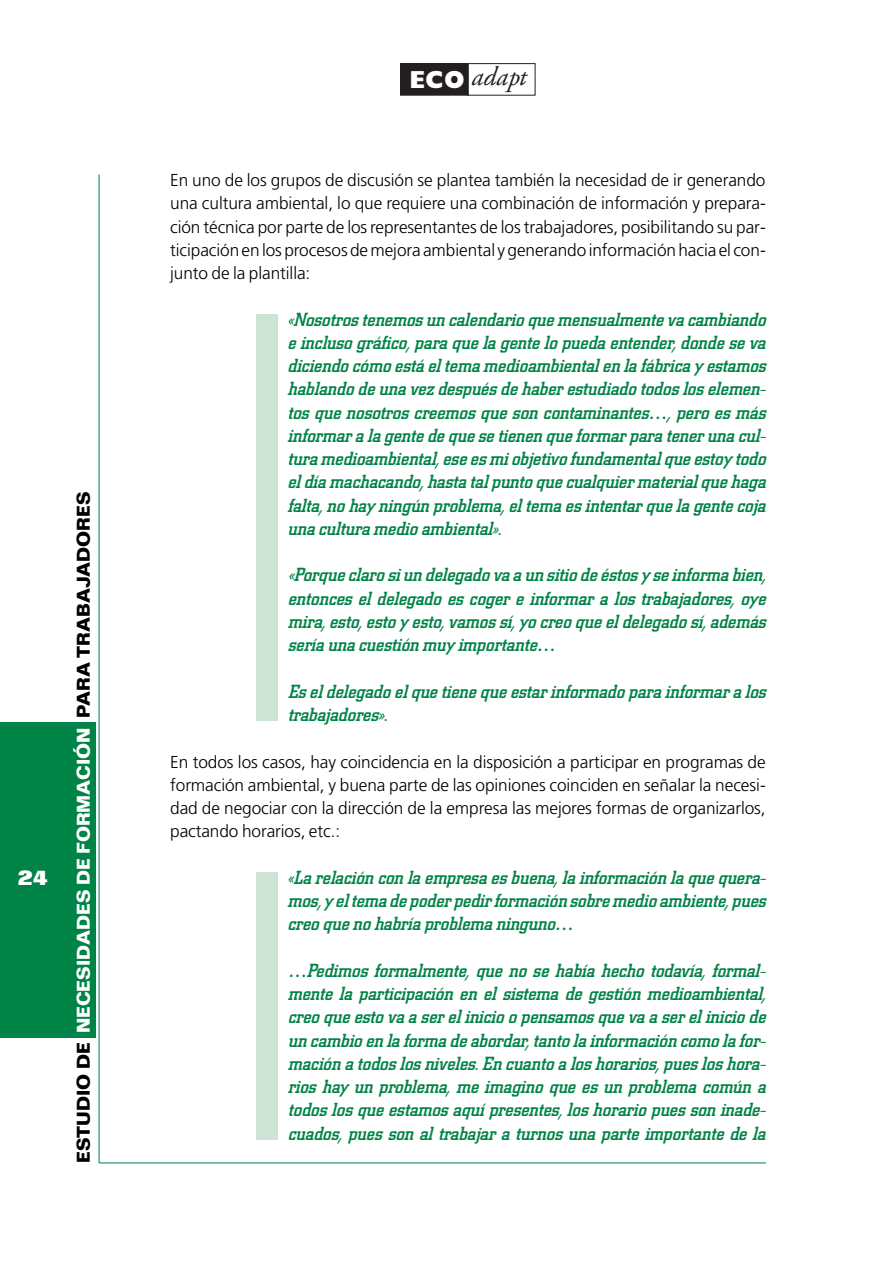
<style>
.page{position:relative;width:893px;height:1262px;background:#fff}
.page>*{position:absolute;margin:0;border:0;box-sizing:border-box;transform-origin:0 0}
.t1{font:italic 26.7px "Adobe Garamond";color:#231f1f}
.t2{font:800 21px "Folio";color:#fff}
.t3{font:italic 500 18.75px/23.2px "City";letter-spacing:-.005em;color:#008347;text-align:justify}
.t4{font:700 18px "Folio";color:#000}
.t5{font:300 17.25px/23.2px "Frutiger";letter-spacing:-.005em;color:#000;text-align:justify}
.s1{color:#fff}
</style>
<div class="page">
<div style="left:0;top:722px;width:96px;height:315px;background:#008347"></div>
<div style="left:257px;top:872px;width:21px;height:267px;background:#cee3d6"></div>
<div style="left:257px;top:314px;width:21px;height:407px;background:#cee3d6"></div>
<hr style="left:99px;top:174px;width:1px;height:988px;background:#008347">
<hr style="left:99px;top:1162px;width:666px;height:1px;background:#008347">
<div style="left:467px;top:63px;width:68px;height:32px;border:1px solid #231f1f"></div>
<div style="left:400px;top:64px;width:68px;height:31px;background:#231f1f"></div>
<div style="left:400px;top:63px;width:68px;height:32px;border:1px solid #231f1f"></div>
<p class="t2" style="left:18px;top:870px;width:32px">24</p>
<p class="t4" style="left:77px;top:1162px;width:673px;rotate:-90deg">ESTUDIO DE <span class="s1">NECESIDADES DE FORMACIÓN</span> PARA TRABAJADORES</p>
<h1 class="t1" style="left:409px;top:66px;width:118px"><sub>ECO</sub> adapt</h1>
<p class="t5" style="left:170px;top:170px;width:597px">En uno de los grupos de discusión se plantea también la necesidad de ir generando una cultura ambiental, lo que requiere una combinación de información y prepara&shy;ción técnica por parte de los representantes de los trabajadores, posibilitando su par&shy;ticipación en los procesos de mejora ambiental y generando información hacia el con&shy;junto de la plantilla:</p>
<p class="t3" style="left:288px;top:309px;width:480px">«Nosotros tenemos un calendario que mensualmente va cambiando e incluso gráfico, para que la gente lo pueda entender, donde se va diciendo cómo está el tema medioambiental en la fábrica y estamos hablando de una vez después de haber estudiado todos los elemen&shy;tos que nosotros creemos que son contaminantes…, pero es más informar a la gente de que se tienen que formar para tener una cul&shy;tura medioambiental, ese es mi objetivo fundamental que estoy todo el día machacando, hasta tal punto que cualquier material que haga falta, no hay ningún problema, el tema es intentar que la gente coja una cultura medio ambiental».</p>
<p class="t3" style="left:288px;top:565px;width:479px">«Porque claro si un delegado va a un sitio de éstos y se informa bien, entonces el delegado es coger e informar a los trabajadores, oye mira, esto, esto y esto, vamos sí, yo creo que el delegado sí, además sería una cuestión muy importante…</p>
<p class="t3" style="left:288px;top:681px;width:479px">Es el delegado el que tiene que estar informado para informar a los trabajadores».</p>
<p class="t5" style="left:170px;top:751px;width:597px">En todos los casos, hay coincidencia en la disposición a participar en programas de formación ambiental, y buena parte de las opiniones coinciden en señalar la necesi&shy;dad de negociar con la dirección de la empresa las mejores formas de organizarlos, pactando horarios, etc.:</p>
<p class="t3" style="left:288px;top:867px;width:479px">«La relación con la empresa es buena, la información la que quera&shy;mos, y el tema de poder pedir formación sobre medio ambiente, pues creo que no habría problema ninguno…</p>
<p class="t3" style="left:288px;top:960px;width:479px">…Pedimos formalmente, que no se había hecho todavía, formal&shy;mente la participación en el sistema de gestión medioambiental, creo que esto va a ser el inicio o pensamos que va a ser el inicio de un cambio en la forma de abordar, tanto la información como la for&shy;mación a todos los niveles. En cuanto a los horarios, pues los hora&shy;rios hay un problema, me imagino que es un problema común a todos los que estamos aquí presentes, los horario pues son inade&shy;cuados, pues son al trabajar a turnos una parte importante de la</p>
</div>
